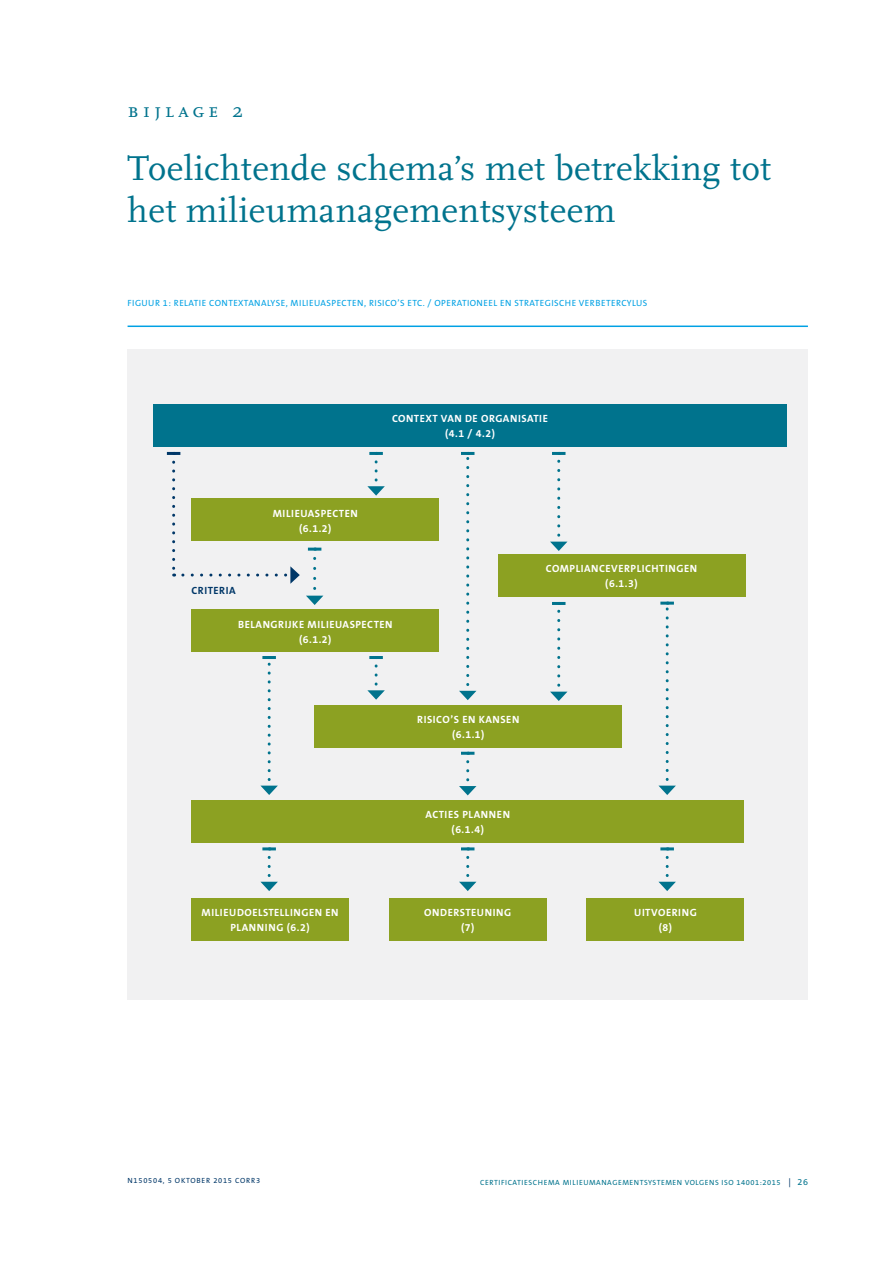
<style>
.page{position:relative;width:893px;height:1263px;background:#fff}
.page>*{position:absolute;margin:0;border:0;box-sizing:border-box;transform-origin:0 0}
.t1{font:36px/42px "Scala OT";letter-spacing:.01em;color:#00738d}
.t2{font:21px "Scala OT";letter-spacing:.19em;color:#00738d}
.t3{font:700 10.5px/15px "The Sans B7";letter-spacing:.05em;color:#fff;text-align:center}
.t4{font:700 10.5px "The Sans B7";letter-spacing:.055em;color:#003768}
.t5{font:9px "The Sans B5 Plain";letter-spacing:.04em;color:#00a1e4}
.t6{font:7.5px "The Sans B5 Plain";letter-spacing:.075em;color:#00738d}
.t7{font:7.5px "The Sans B5 Plain";letter-spacing:.1em;color:#003768}
.s1{font-size:9px;color:#003768}
.s2{font-size:9px}
</style>
<div class="page">
<div style="left:128px;top:349px;width:680px;height:650px;background:#f1f1f2"></div>
<hr style="left:128px;top:325px;width:680px;height:2px;background:#00a1e4">
<svg style="left:459px;top:691px;width:17px;height:9px"></svg>
<svg style="left:461px;top:452px;width:13px;height:233px"></svg>
<svg style="left:375px;top:460px;width:3px;height:20px"></svg>
<svg style="left:367px;top:486px;width:18px;height:10px"></svg>
<hr style="left:369px;top:452px;width:14px;height:3px;background:#00738d">
<svg style="left:375px;top:664px;width:3px;height:20px"></svg>
<svg style="left:367px;top:690px;width:18px;height:10px"></svg>
<hr style="left:369px;top:656px;width:14px;height:3px;background:#00738d">
<svg style="left:459px;top:786px;width:17px;height:9px"></svg>
<svg style="left:461px;top:752px;width:13px;height:28px"></svg>
<svg style="left:459px;top:882px;width:17px;height:9px"></svg>
<svg style="left:461px;top:847px;width:13px;height:28px"></svg>
<svg style="left:666px;top:850px;width:3px;height:25px"></svg>
<svg style="left:658px;top:882px;width:18px;height:9px"></svg>
<hr style="left:660px;top:847px;width:14px;height:3px;background:#00738d">
<svg style="left:666px;top:607px;width:3px;height:172px"></svg>
<svg style="left:659px;top:786px;width:17px;height:9px"></svg>
<hr style="left:660px;top:602px;width:14px;height:3px;background:#00738d">
<svg style="left:268px;top:850px;width:3px;height:25px"></svg>
<svg style="left:260px;top:882px;width:18px;height:9px"></svg>
<hr style="left:262px;top:847px;width:14px;height:3px;background:#00738d">
<svg style="left:268px;top:662px;width:3px;height:117px"></svg>
<svg style="left:261px;top:786px;width:17px;height:9px"></svg>
<hr style="left:262px;top:656px;width:14px;height:3px;background:#00738d">
<svg style="left:550px;top:542px;width:17px;height:9px"></svg>
<svg style="left:552px;top:452px;width:13px;height:83px"></svg>
<svg style="left:550px;top:692px;width:17px;height:9px"></svg>
<svg style="left:552px;top:602px;width:13px;height:83px"></svg>
<svg style="left:306px;top:596px;width:17px;height:9px"></svg>
<svg style="left:308px;top:548px;width:13px;height:40px"></svg>
<svg style="left:172px;top:462px;width:3px;height:114px"></svg>
<svg style="left:167px;top:452px;width:13px;height:3px"></svg>
<svg style="left:183px;top:566px;width:117px;height:18px"></svg>
<div style="left:153px;top:404px;width:633px;height:42px;background:#00738d"></div>
<div style="left:315px;top:705px;width:307px;height:42px;background:#8ca122"></div>
<div style="left:191px;top:801px;width:553px;height:42px;background:#8ca122"></div>
<div style="left:191px;top:898px;width:158px;height:43px;background:#8ca122"></div>
<div style="left:389px;top:898px;width:157px;height:43px;background:#8ca122"></div>
<div style="left:587px;top:898px;width:157px;height:43px;background:#8ca122"></div>
<div style="left:498px;top:554px;width:247px;height:42px;background:#8ca122"></div>
<div style="left:192px;top:609px;width:247px;height:43px;background:#8ca122"></div>
<div style="left:192px;top:499px;width:247px;height:42px;background:#8ca122"></div>
<h2 class="t2" style="left:128px;top:99px;width:117px">bijlage 2</h2>
<h1 class="t1" style="left:128px;top:148px;width:645px">Toelichtende schema’s met betrekking tot het milieumanagementsysteem</h1>
<p class="t5" style="left:128px;top:298px;width:12px">FIGUUR</p>
<p class="t5" style="left:163px;top:298px;width:22px">1: RELATIE</p>
<p class="t5" style="left:209px;top:298px;width:7px">CONTE</p>
<p class="t5" style="left:238px;top:298px;width:13px">XTANAL</p>
<p class="t5" style="left:271px;top:298px;width:27px">YSE, MILIEUASPECTEN</p>
<p class="t5" style="left:364px;top:298px;width:11px">, RISICO</p>
<p class="t5" style="left:397px;top:298px;width:44px">’SETC. / OPERATIONEEL</p>
<p class="t5" style="left:500px;top:298px;width:21px">EN STRATEGISCHE</p>
<p class="t5" style="left:579px;top:298px;width:7px">VERBETERC</p>
<p class="t5" style="left:627px;top:298px;width:11px">YLUS</p>
<p class="t4" style="left:191px;top:584px;width:46px">CRITERIA</p>
<p class="t3" style="left:273px;top:506px;width:85px">MILIEUASPECTEN (6.1.2)</p>
<p class="t3" style="left:392px;top:411px;width:157px">CONTEXT VAN DE ORGAN ISATIE (4.1 / 4.2)</p>
<p class="t3" style="left:546px;top:562px;width:151px">COMPLIANCEVERPLICHTINGEN (6.1.3)</p>
<p class="t3" style="left:238px;top:617px;width:154px">BELANGRIJKE MILIEUASPECTEN (6.1.2)</p>
<p class="t3" style="left:417px;top:712px;width:102px">RISICO’S EN KANSEN (6.1.1)</p>
<p class="t3" style="left:425px;top:807px;width:85px">ACTIES PLANN EN (6.1.4)</p>
<p class="t3" style="left:202px;top:905px;width:137px">MILIEUDOELSTELLINGEN EN<br>PLANN ING (6.2)</p>
<p class="t3" style="left:424px;top:905px;width:9px">OND</p>
<p class="t3" style="left:461px;top:905px;width:52px;text-align:left;text-indent:-13px">ERSTEUNING (7)</p>
<p class="t3" style="left:634px;top:905px;width:64px">UITVOERING (8)</p>
<p class="t7" style="left:128px;top:1177px;width:134px">N 150504, 5 OKTOBER 2015 CORR3</p>
<p class="t6" style="left:480px;top:1178px;width:247px">CERTIFICATIESCHEMA MILIEUMANAGEMENTSYSTEMEN VOLGENS ISO</p>
<p class="t6" style="left:736px;top:1178px;width:73px">14001:2015 <span class="s1">|</span> <span class="s2">26</span></p>
</div>
